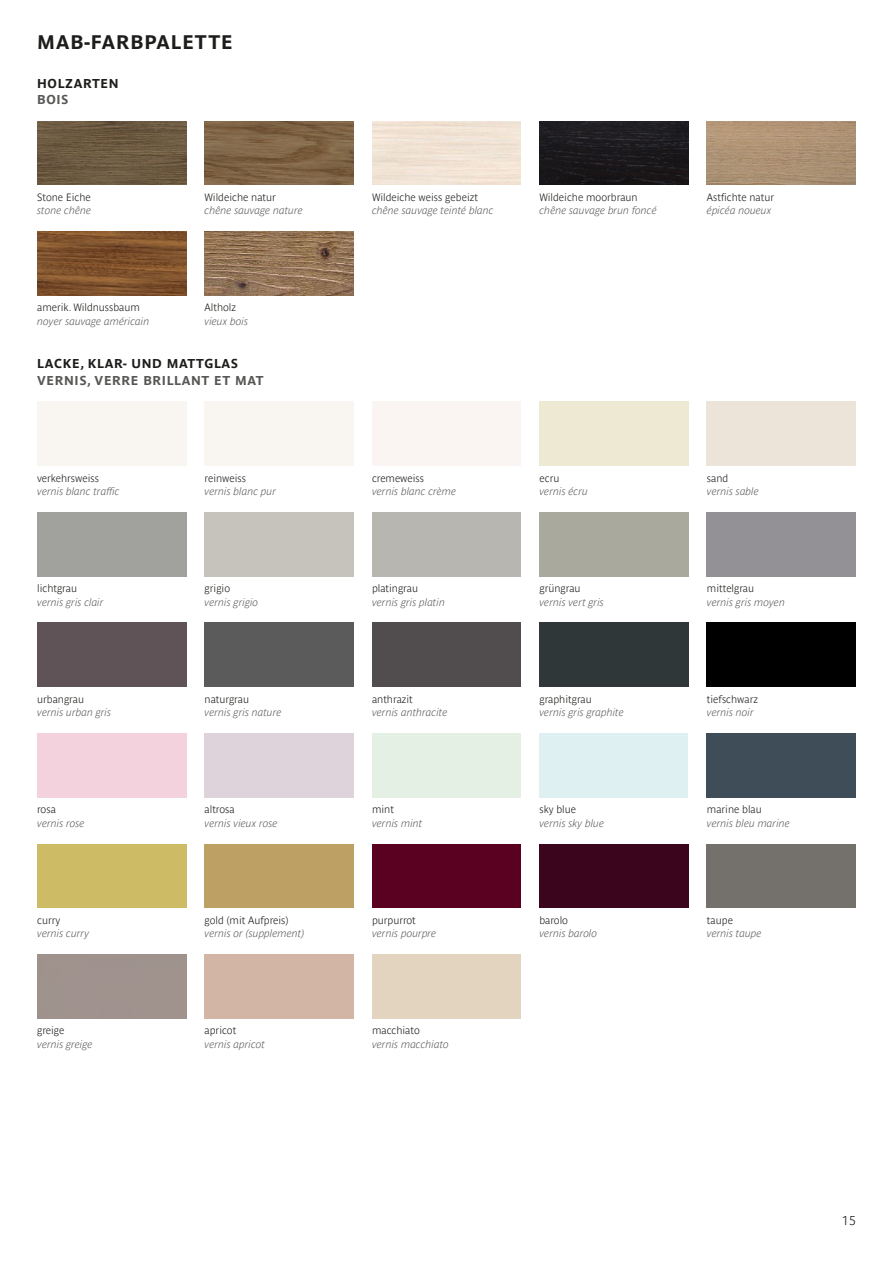
<style>
.page{position:relative;width:893px;height:1263px;background:#fff}
.page>*{position:absolute;margin:0;border:0;box-sizing:border-box;transform-origin:0 0}
.titel{font:700 19.5px "Parisine Std";letter-spacing:.05em;color:#1d1d1b}
.untertitel{font:700 12.75px "Parisine Std";letter-spacing:.05em;color:#1d1d1b}
.untertitel-2{font:700 12.75px "Parisine Std";letter-spacing:.05em;color:#575756}
.t1{font:700 12.75px "Parisine Std Clair";color:#1d1d1b}
.farbpalette{font:italic 700 10.5px/13.5px "Parisine Std Clair";color:#575756}
.farbpalette-2{font:700 10.5px/13.5px "Parisine Std Clair";color:#1d1d1b}
.s1{font-style:italic;color:#575756}
.s2{font-style:normal;color:#1d1d1b}
</style>
<div class="page">
<div style="left:37px;top:623px;width:149px;height:64px;background:#5f5357"></div>
<div style="left:205px;top:623px;width:148px;height:64px;background:#5b5b5b"></div>
<div style="left:372px;top:623px;width:149px;height:64px;background:#514d4e"></div>
<div style="left:539px;top:623px;width:149px;height:64px;background:#2f3739"></div>
<div style="left:707px;top:623px;width:149px;height:64px;background:#000"></div>
<div style="left:707px;top:733px;width:149px;height:64px;background:#3f4d58"></div>
<div style="left:37px;top:844px;width:149px;height:64px;background:#cdbb65"></div>
<div style="left:205px;top:844px;width:148px;height:64px;background:#bda064"></div>
<div style="left:372px;top:844px;width:149px;height:64px;background:#5a0121"></div>
<div style="left:539px;top:844px;width:149px;height:64px;background:#3b051d"></div>
<img style="left:37px;top:232px;width:149px;height:64px">
<img style="left:37px;top:121px;width:149px;height:64px">
<img style="left:205px;top:232px;width:148px;height:64px">
<img style="left:205px;top:121px;width:148px;height:64px">
<img style="left:539px;top:121px;width:149px;height:64px">
<img style="left:707px;top:121px;width:149px;height:64px">
<hr style="left:0;top:0;width:1px;height:1263px;background:#e6007e">
<p class="titel" style="left:37px;top:31px;width:197px">MAB-FARBPALETTE</p>
<p class="untertitel" style="left:37px;top:76px;width:83px">HOLZARTEN</p>
<p class="untertitel-2" style="left:37px;top:92px;width:33px">BOIS</p>
<p class="farbpalette-2" style="left:37px;top:190px;width:55px">Stone Eiche <span class="s1">stone chêne</span></p>
<p class="farbpalette" style="left:37px;top:301px;width:114px"><span class="s2">amerik. Wildnussbaum </span>noyer sauvage américain</p>
<p class="farbpalette" style="left:372px;top:190px;width:123px"><span class="s2">Wildeiche weiss gebeizt </span>chêne sauvage teinté blanc</p>
<p class="farbpalette-2" style="left:707px;top:190px;width:69px">Astfichte natur <span class="s1">épicéa noueux</span></p>
<p class="farbpalette" style="left:205px;top:190px;width:100px"><span class="s2">Wildeiche natur </span>chêne sauvage nature</p>
<p class="farbpalette" style="left:539px;top:190px;width:119px"><span class="s2">Wildeiche moorbraun </span>chêne sauvage brun foncé</p>
<p class="farbpalette" style="left:205px;top:301px;width:45px"><span class="s2">Altholz </span>vieux bois</p>
<p class="untertitel" style="left:37px;top:356px;width:202px">LACKE, KLAR- UND MATTGLAS</p>
<p class="untertitel-2" style="left:37px;top:373px;width:228px">VERNIS, VERRE BRILLANT ET MAT</p>
<p class="farbpalette" style="left:37px;top:471px;width:84px"><span class="s2">verkehrsweiss </span>vernis blanc traffic</p>
<p class="farbpalette" style="left:205px;top:471px;width:73px"><span class="s2">reinweiss<br></span>vernis blanc pur</p>
<p class="farbpalette" style="left:372px;top:471px;width:86px"><span class="s2">cremeweiss<br></span>vernis blanc crème</p>
<p class="farbpalette" style="left:539px;top:471px;width:50px"><span class="s2">ecru </span>vernis écru</p>
<p class="farbpalette" style="left:707px;top:471px;width:53px"><span class="s2">sand<br></span>vernis sable</p>
<p class="farbpalette" style="left:37px;top:582px;width:68px"><span class="s2">lichtgrau </span>vernis gris clair</p>
<p class="farbpalette" style="left:205px;top:582px;width:55px"><span class="s2">grigio </span>vernis grigio</p>
<p class="farbpalette" style="left:372px;top:582px;width:74px"><span class="s2">platingrau </span>vernis gris platin</p>
<p class="farbpalette" style="left:539px;top:582px;width:66px"><span class="s2">grüngrau </span>vernis vert gris</p>
<p class="farbpalette" style="left:707px;top:582px;width:80px"><span class="s2">mittelgrau<br></span>vernis gris moyen</p>
<p class="farbpalette" style="left:37px;top:692px;width:76px"><span class="s2">urbangrau </span>vernis urban gris</p>
<p class="farbpalette" style="left:205px;top:692px;width:78px"><span class="s2">naturgrau<br></span>vernis gris nature</p>
<p class="farbpalette" style="left:372px;top:692px;width:77px"><span class="s2">anthrazit<br></span>vernis anthracite</p>
<p class="farbpalette" style="left:539px;top:692px;width:86px"><span class="s2">graphitgrau<br></span>vernis gris graphite</p>
<p class="farbpalette-2" style="left:707px;top:692px;width:53px">tiefschwarz <span class="s1">vernis noir</span></p>
<p class="farbpalette" style="left:37px;top:803px;width:49px"><span class="s2">rosa </span>vernis rose</p>
<p class="farbpalette" style="left:205px;top:803px;width:74px"><span class="s2">altrosa<br></span>vernis vieux rose</p>
<p class="farbpalette" style="left:372px;top:803px;width:52px"><span class="s2">mint </span>vernis mint</p>
<p class="farbpalette" style="left:539px;top:803px;width:66px"><span class="s2">sky blue </span>vernis sky blue</p>
<p class="farbpalette" style="left:707px;top:803px;width:85px"><span class="s2">marine blau </span>vernis bleu marine</p>
<p class="farbpalette" style="left:37px;top:913px;width:53px"><span class="s2">curry<br></span>vernis curry</p>
<p class="farbpalette" style="left:205px;top:913px;width:101px"><span class="s2">gold (mit Aufpreis) </span>vernis or (supplement)</p>
<p class="farbpalette" style="left:372px;top:913px;width:66px"><span class="s2">purpurrot </span>vernis pourpre</p>
<p class="farbpalette" style="left:539px;top:913px;width:59px"><span class="s2">barolo<br></span>vernis barolo</p>
<p class="farbpalette" style="left:707px;top:913px;width:56px"><span class="s2">taupe </span>vernis taupe</p>
<p class="farbpalette" style="left:37px;top:1024px;width:57px"><span class="s2">greige </span>vernis greige</p>
<p class="farbpalette" style="left:205px;top:1024px;width:62px"><span class="s2">apricot </span>vernis apricot</p>
<p class="farbpalette" style="left:372px;top:1024px;width:78px"><span class="s2">macchiato<br></span>vernis macchiato</p>
<p class="t1" style="left:842px;top:1213px;width:15px">15</p>
</div>
